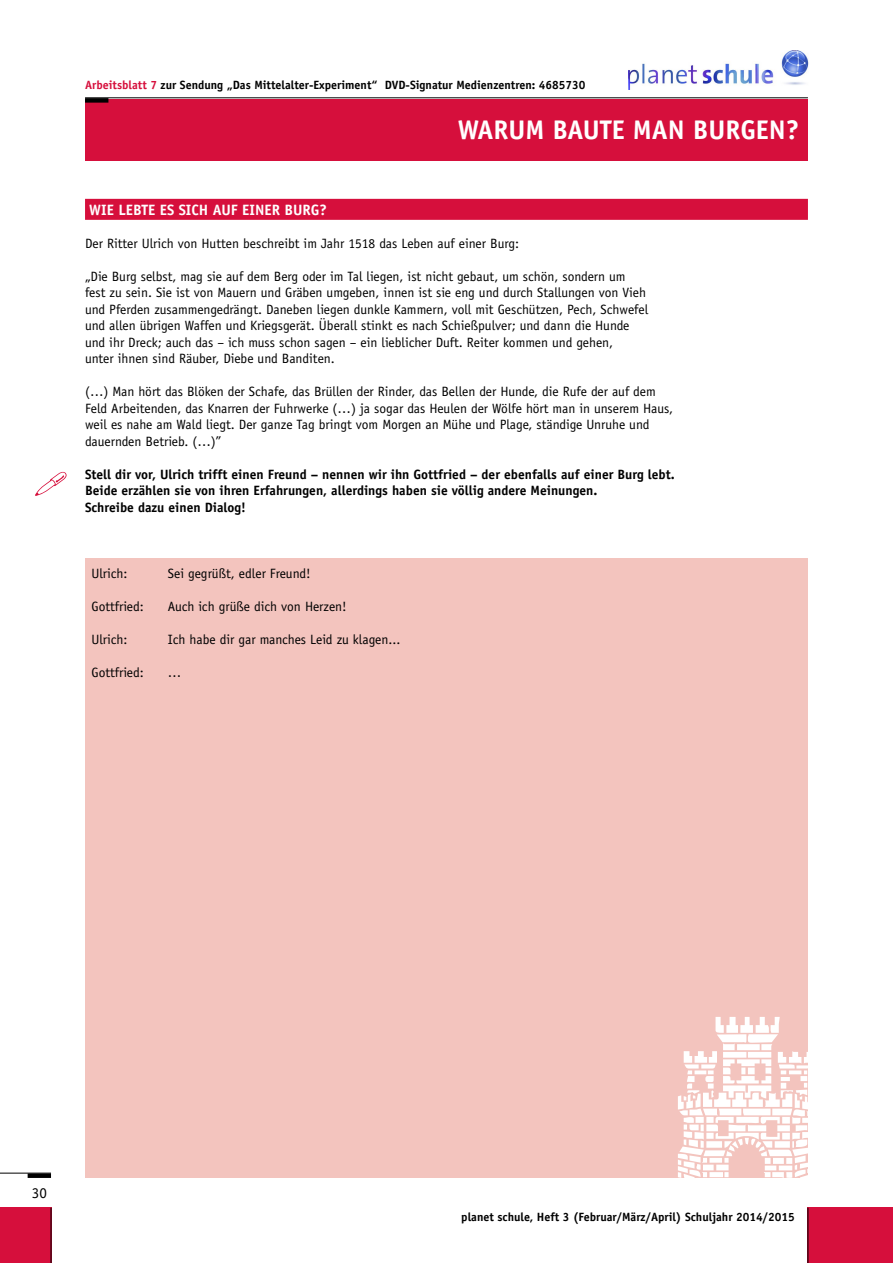
<style>
.page{position:relative;width:893px;height:1263px;background:#fff}
.page>*{position:absolute;margin:0;border:0;box-sizing:border-box;transform-origin:0 0}
.t1{font:700 27px "Officina Sans Std";color:#fff}
.t2{font:700 15px "Officina Sans Std";color:#fff}
.t3{font:15px "Officina Sans Std";color:#000}
.t4{font:13.5px/16.5px "Officina Sans Std";color:#000}
.t5{font:700 13.5px/16.5px "Officina Sans Std";color:#000}
.t6{font:700 12px "Officina Sans Std";color:#000}
.s1{color:#d60f3c}
</style>
<div class="page">
<div style="left:807px;top:1208px;width:86px;height:55px;background:#d60f3c"></div>
<div style="left:0;top:1208px;width:51px;height:55px;background:#d60f3c"></div>
<hr style="left:807px;top:1208px;width:1px;height:55px;background:#000">
<hr style="left:0;top:1173px;width:51px;height:1px;background:#000">
<div style="left:28px;top:1173px;width:23px;height:5px;background:#000"></div>
<hr style="left:51px;top:1208px;width:1px;height:55px;background:#000">
<div style="left:85px;top:99px;width:723px;height:62px;background:#d60f3c"></div>
<hr style="left:85px;top:97px;width:723px;height:1px;background:#000">
<div style="left:85px;top:98px;width:23px;height:5px;background:#000"></div>
<div style="left:85px;top:199px;width:723px;height:21px;background:#d60f3c"></div>
<svg style="left:35px;top:472px;width:32px;height:24px"></svg>
<div style="left:85px;top:558px;width:723px;height:620px;background:#f3c4be"></div>
<svg style="left:678px;top:1017px;width:130px;height:161px"></svg>
<img style="left:629px;top:50px;width:179px;height:39px">
<p class="t6" style="left:85px;top:78px;width:502px"><span class="s1">Arbeitsblatt 7</span> zur Sendung „Das Mittelalter-Experiment“ DVD-Signatur Medienzentren: 4685730</p>
<h1 class="t1" style="left:458px;top:113px;width:343px">WARUM BAUTE MAN BURGEN?</h1>
<p class="t2" style="left:89px;top:200px;width:239px">WIE LEBTE ES SICH AUF EINER BURG?</p>
<p class="t4" style="left:85px;top:235px;width:436px">Der Ritter Ulrich von Hutten beschreibt im Jahr 1518 das Leben auf einer Burg:</p>
<p class="t4" style="left:85px;top:268px;width:565px">„Die Burg selbst, mag sie auf dem Berg oder im Tal liegen, ist nicht gebaut, um schön, sondern um fest zu sein. Sie ist von Mauern und Gräben umgeben, innen ist sie eng und durch Stallungen von Vieh und Pferden zusammengedrängt. Daneben liegen dunkle Kammern, voll mit Geschützen, Pech, Schwefel und allen übrigen Waffen und Kriegsgerät. Überall stinkt es nach Schießpulver; und dann die Hunde und ihr Dreck; auch das – ich muss schon sagen – ein lieblicher Duft. Reiter kommen und gehen,<br>unter ihnen sind Räuber, Diebe und Banditen.</p>
<p class="t4" style="left:85px;top:383px;width:590px">(…) Man hört das Blöken der Schafe, das Brüllen der Rinder, das Bellen der Hunde, die Rufe der auf dem Feld Arbeitenden, das Knarren der Fuhrwerke (…) ja sogar das Heulen der Wölfe hört man in unserem Haus, weil es nahe am Wald liegt. Der ganze Tag bringt vom Morgen an Mühe und Plage, ständige Unruhe und dauernden Betrieb. (…)”</p>
<p class="t5" style="left:85px;top:465px;width:591px">Stell dir vor, Ulrich trifft einen Freund – nennen wir ihn Gottfried – der ebenfalls auf einer Burg lebt.<br>Beide erzählen sie von ihren Erfahrungen, allerdings haben sie völlig andere Meinungen.<br>Schreibe dazu einen Dialog!</p>
<p class="t4" style="left:91px;top:565px;width:38px">Ulrich:</p>
<p class="t4" style="left:168px;top:565px;width:144px">Sei gegrüßt, edler Freund!</p>
<p class="t4" style="left:91px;top:598px;width:54px">Gottfried:</p>
<p class="t4" style="left:168px;top:598px;width:180px">Auch ich grüße dich von Herzen!</p>
<p class="t4" style="left:91px;top:631px;width:38px">Ulrich:</p>
<p class="t4" style="left:168px;top:631px;width:234px">Ich habe dir gar manches Leid zu klagen...</p>
<p class="t4" style="left:91px;top:664px;width:54px">Gottfried:</p>
<p class="t4" style="left:168px;top:664px;width:15px">…</p>
<p class="t3" style="left:32px;top:1184px;width:16px">30</p>
<p class="t6" style="left:461px;top:1209px;width:335px">planet schule, Heft 3 (Februar/März/April) Schuljahr 2014/2015</p>
</div>
